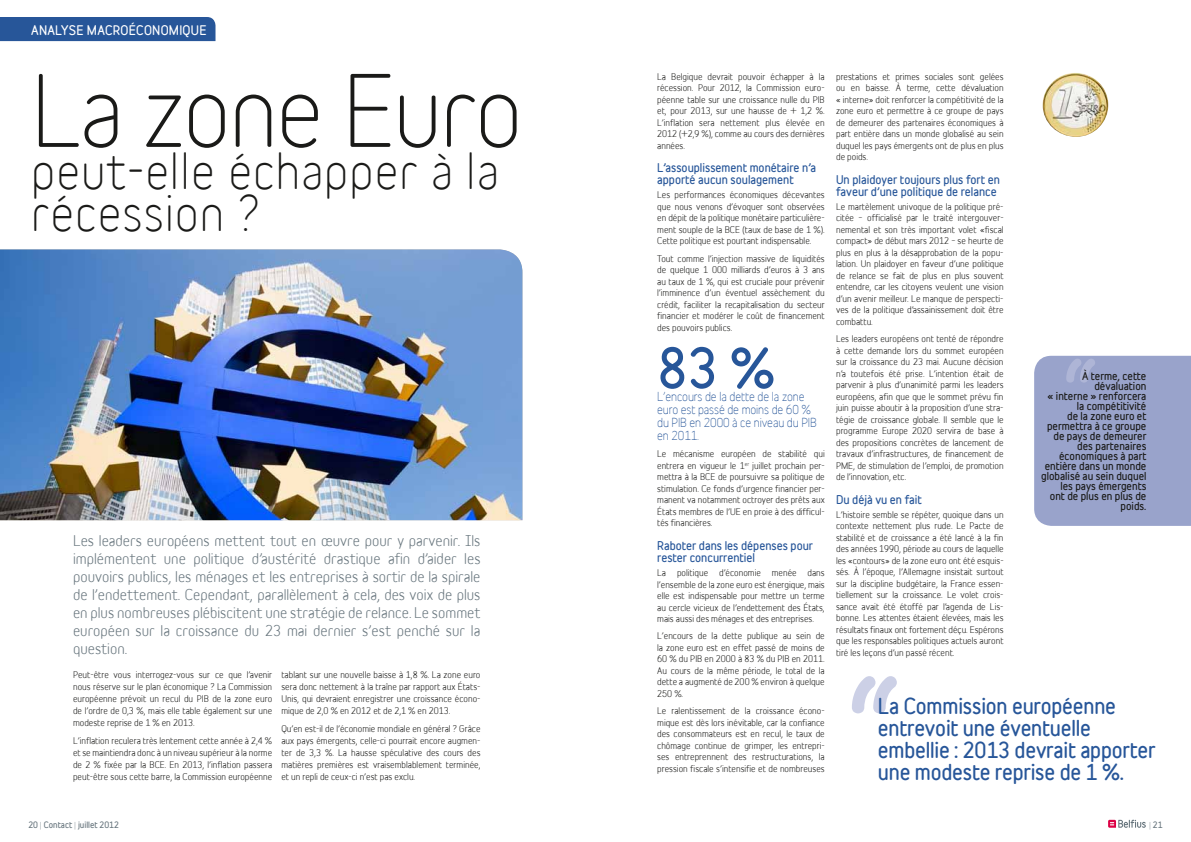
<style>
.page{position:relative;width:1191px;height:842px;background:#fff}
.page>*{position:absolute;margin:0;border:0;box-sizing:border-box;transform-origin:0 0}
.t1{font:300 96px "Belfius Normal";letter-spacing:-.02em;color:#1a1a18}
.t2{font:700 50px "Belfius Alternative";color:#275699}
.t3{font:300 48px/42px "Belfius Normal";letter-spacing:.02em;color:#1a1a18}
.t4{font:700 20px/22px "Belfius Alternative";letter-spacing:-.01em;color:#275699}
.t5{font:14px/18px "Belfius Normal";color:#67757d;text-align:justify}
.t6{font:300 12px/13px "Belfius Alternative";letter-spacing:-.01em;color:#275699}
.t7{font:700 12px "Belfius Alternative";letter-spacing:.02em;color:#fff}
.t8{font:700 11px/12px "Belfius Alternative";color:#275699}
.t9{font:700 10px/10px "Belfius Alternative";color:#1a1a18;text-align:right}
.t10{font:8.7px/11.5px "Belfius Alternative";color:#1a1a18;text-align:justify}
.t11{font:700 8px "Belfius Alternative";color:#67757d}
.s1{font-weight:300}
</style>
<div class="page">
<img style="left:0;top:249px;width:522px;height:271px">
<svg style="left:1108px;top:820px;width:37px;height:8px"></svg>
<div style="left:0;top:17px;width:215px;height:24px;background:#275699"></div>
<svg style="left:852px;top:676px;width:45px;height:37px"></svg>
<div style="left:1034px;top:356px;width:157px;height:170px;background:#99a3cb"></div>
<img style="left:1042px;top:73px;width:66px;height:64px">
<h3 class="t7" style="left:31px;top:21px;width:177px">ANALYSE MACROÉCONOMIQUE</h3>
<h1 class="t1" style="left:31px;top:35px;width:493px">La zone Euro</h1>
<h3 class="t3" style="left:31px;top:146px;width:469px">peut-elle échapper à la récession ?</h3>
<p class="t5" style="left:73px;top:530px;width:409px">Les leaders européens mettent tout en œuvre pour y parvenir. Ils implémentent une politique d’austérité drastique afin d’aider les pouvoirs publics, les ménages et les entreprises à sortir de la spirale de l’endettement. Cependant, parallèlement à cela, des voix de plus en plus nombreuses plébiscitent une stratégie de relance. Le sommet européen sur la croissance du 23 mai dernier s’est penché sur la question.</p>
<p class="t10" style="left:73px;top:668px;width:201px;line-height:12px">Peut-être vous interrogez-vous sur ce que l’avenir nous réserve sur le plan économique ? La Commission européenne prévoit un recul du PIB de la zone euro de l’ordre de 0,3 %, mais elle table également sur une modeste reprise de 1 % en 2013.</p>
<p class="t10" style="left:73px;top:733px;width:201px;line-height:12px">L’inflation reculera très lentement cette année à 2,4 % et se maintiendra donc à un niveau supérieur à la norme de 2 % fixée par la BCE. En 2013, l’inflation passera peut-être sous cette barre, la Commission européenne</p>
<p class="t10" style="left:281px;top:668px;width:201px;line-height:12px">tablant sur une nouvelle baisse à 1,8 %. La zone euro sera donc nettement à la traîne par rapport aux États-Unis, qui devraient enregistrer une croissance écono&shy;mique de 2,0 % en 2012 et de 2,1 % en 2013.</p>
<p class="t10" style="left:281px;top:721px;width:201px;line-height:12px">Qu’en est-il de l’économie mondiale en général ? Grâce aux pays émergents, celle-ci pourrait encore augmen&shy;ter de 3,3 %. La hausse spéculative des cours des matières premières est vraisemblablement terminée, et un repli de ceux-ci n’est pas exclu.</p>
<p class="t10" style="left:657px;top:70px;width:169px">La Belgique devrait pouvoir échapper à la récession. Pour 2012, la Commission euro&shy;péenne table sur une croissance nulle du PIB et, pour 2013, sur une hausse de + 1,2 %.<br>L’inflation sera nettement plus élevée en 2012 (+2,9 %), comme au cours des dernières années.</p>
<p class="t8" style="left:657px;top:161px;width:160px">L’assouplissement monétaire n’a apporté aucun soulagement</p>
<p class="t10" style="left:657px;top:188px;width:169px">Les performances économiques décevantes que nous venons d’évoquer sont observées en dépit de la politique monétaire particulière&shy;ment souple de la BCE (taux de base de 1 %).<br>Cette politique est pourtant indispensable.</p>
<p class="t10" style="left:657px;top:252px;width:169px">Tout comme l’injection massive de liquidités de quelque 1 000 milliards d’euros à 3 ans au taux de 1 %, qui est cruciale pour prévenir l’imminence d’un éventuel assèchement du crédit, faciliter la recapitalisation du secteur financier et modérer le coût de financement des pouvoirs publics.</p>
<h2 class="t2" style="left:657px;top:330px;width:119px">83 %</h2>
<h3 class="t6" style="left:657px;top:389px;width:161px">L’encours de la dette de la zone euro est passé de moins de 60 % du PIB en 2000 à ce niveau du PIB en 2011.</h3>
<p class="t10" style="left:657px;top:447px;width:169px">Le mécanisme européen de stabilité qui entrera en vigueur le 1<sup>er</sup> juillet prochain per&shy;mettra à la BCE de poursuivre sa politique de stimulation. Ce fonds d’urgence financier per&shy;manent va notamment octroyer des prêts aux États membres de l’UE en proie à des difficul&shy;tés financières.</p>
<p class="t8" style="left:657px;top:539px;width:157px">Raboter dans les dépenses pour rester concurrentiel</p>
<p class="t10" style="left:657px;top:566px;width:10px">La</p>
<p class="t10" style="left:677px;top:566px;width:33px">politique</p>
<p class="t10" style="left:719px;top:566px;width:43px">d’économie</p>
<p class="t10" style="left:771px;top:566px;width:26px">menée</p>
<p class="t10" style="left:657px;top:566px;width:169px;text-indent:150px">dans l’ensemble de la zone euro est énergique, mais elle est indispensable pour mettre un terme au cercle vicieux de l’endettement des États, mais aussi des ménages et des entreprises.</p>
<p class="t10" style="left:657px;top:629px;width:169px">L’encours de la dette publique au sein de la zone euro est en effet passé de moins de 60 % du PIB en 2000 à 83 % du PIB en 2011.<br>Au cours de la même période, le total de la dette a augmenté de 200 % environ à quelque 250 %.</p>
<p class="t10" style="left:657px;top:704px;width:169px">Le ralentissement de la croissance écono&shy;mique est dès lors inévitable, car la confiance des consommateurs est en recul, le taux de chômage continue de grimper, les entrepri&shy;ses entreprennent des restructurations, la pression fiscale s’intensifie et de nombreuses</p>
<p class="t10" style="left:836px;top:70px;width:169px">prestations et primes sociales sont gelées ou en baisse. À terme, cette dévaluation « interne» doit renforcer la compétitivité de la zone euro et permettre à ce groupe de pays de demeurer des partenaires économiques à part entière dans un monde globalisé au sein duquel les pays émergents ont de plus en plus de poids.</p>
<p class="t8" style="left:836px;top:173px;width:165px">Un plaidoyer toujours plus fort en faveur d’une politique de relance</p>
<p class="t10" style="left:836px;top:200px;width:169px">Le martèlement univoque de la politique pré&shy;citée – officialisé par le traité intergouver&shy;nemental et son très important volet «fiscal compact» de début mars 2012 – se heurte de plus en plus à la désapprobation de la popu&shy;lation. Un plaidoyer en faveur d’une politique de relance se fait de plus en plus souvent entendre, car les citoyens veulent une vision d’un avenir meilleur. Le manque de perspecti&shy;ves de la politique d’assainissement doit être combattu.</p>
<p class="t10" style="left:836px;top:332px;width:169px">Les leaders européens ont tenté de répondre à cette demande lors du sommet européen sur la croissance du 23 mai. Aucune décision n’a toutefois été prise. L’intention était de parvenir à plus d’unanimité parmi les leaders européens, afin que que le sommet prévu fin juin puisse aboutir à la proposition d’une stra&shy;tégie de croissance globale. Il semble que le programme Europe 2020 servira de base à des propositions concrètes de lancement de travaux d’infrastructures, de financement de PME, de stimulation de l’emploi, de promotion de l’innovation, etc.</p>
<p class="t8" style="left:836px;top:493px;width:87px">Du déjà vu en fait</p>
<p class="t10" style="left:836px;top:508px;width:169px">L’histoire semble se répéter, quoique dans un contexte nettement plus rude. Le Pacte de stabilité et de croissance a été lancé à la fin des années 1990, période au cours de laquelle les «contours» de la zone euro ont été esquis&shy;sés. À l’époque, l’Allemagne insistait surtout sur la discipline budgétaire, la France essen&shy;tiellement sur la croissance. Le volet crois&shy;sance avait été étoffé par l’agenda de Lis&shy;bonne. Les attentes étaient élevées, mais les résultats finaux ont fortement déçu. Espérons que les responsables politiques actuels auront tiré les leçons d’un passé récent.</p>
<h3 class="t4" style="left:878px;top:694px;width:279px">La Commission européenne entrevoit une éventuelle embellie : 2013 devrait apporter une modeste reprise de 1 %.</h3>
<p class="t9" style="left:1041px;top:371px;width:107px">À terme, cette dévaluation<br>« interne » renforcera la compétitivité<br>de la zone euro et permettra à ce groupe de pays de demeurer des partenaires économiques à part entière dans un monde globalisé au sein duquel les pays émergents<br>ont de plus en plus de poids.</p>
<p class="t11" style="left:28px;top:818px;width:92px">20 <span class="s1">|</span> Contact <span class="s1">|</span> juillet 2012</p>
<p class="t11" style="left:1149px;top:818px;width:15px"><span class="s1">|</span> 21</p>
</div>
